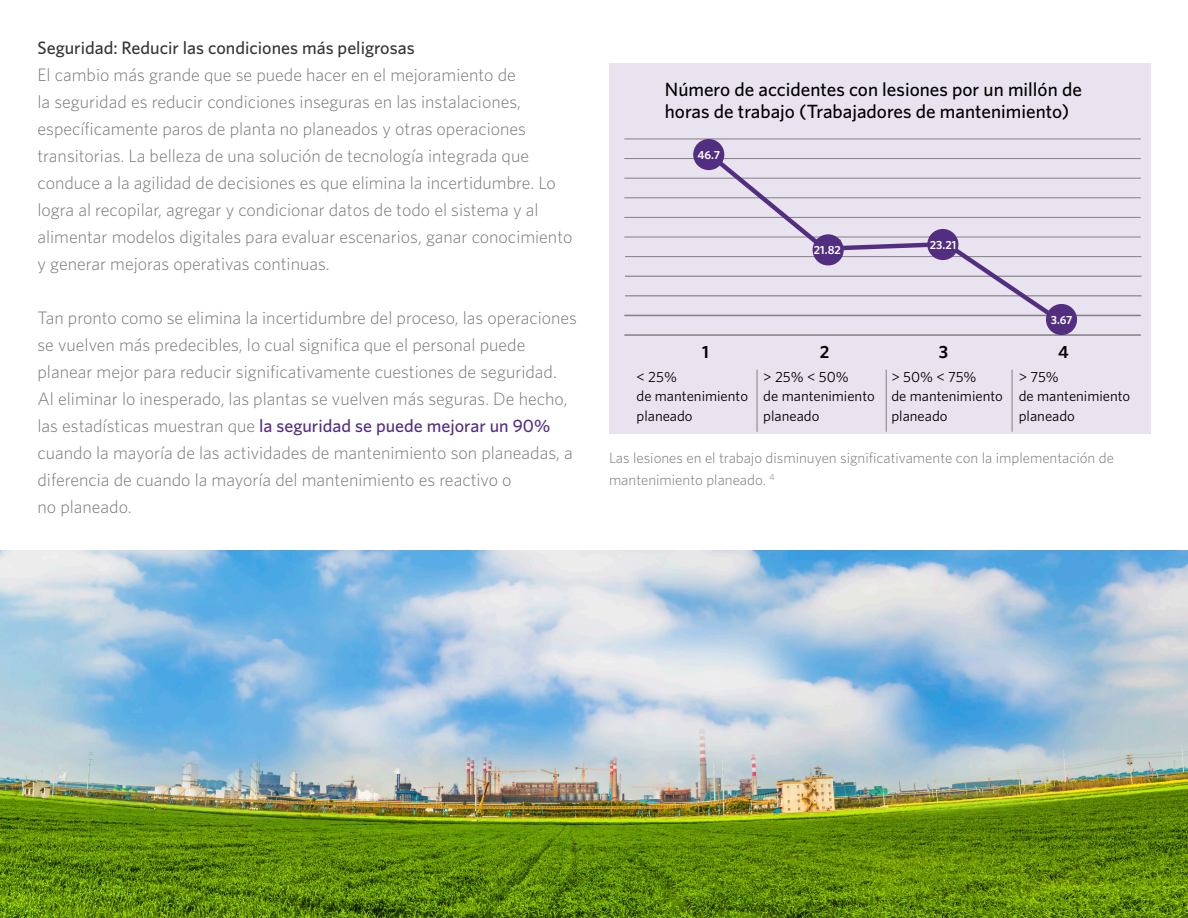
<style>
.page{position:relative;width:1188px;height:918px;background:#fff}
.page>*{position:absolute;margin:0;border:0;box-sizing:border-box;transform-origin:0 0}
.t1{font:500 19.2px/22px "Whitney";color:#000}
.body{font:300 18px/27px "Whitney";color:#757778}
.Subhead{font:500 18px "Whitney";color:#353533}
.t2{font:600 17.7px "Whitney";color:#000}
.body-2{font:300 15px/22.5px "Whitney";color:#757778}
.t3{font:14.7px/19.2px "Whitney";color:#000}
.t4{font:600 11.85px "Whitney";color:#fff}
.s1{font-weight:500;color:#522e81}
</style>
<div class="page">
<div style="left:609px;top:63px;width:541px;height:371px;background:#e8e3ee"></div>
<hr style="left:624px;top:334px;width:517px;height:2px;background:#828282">
<hr style="left:624px;top:315px;width:517px;height:1px;background:#828282">
<hr style="left:625px;top:276px;width:517px;height:1px;background:#828282">
<hr style="left:625px;top:295px;width:517px;height:1px;background:#828282">
<hr style="left:625px;top:256px;width:517px;height:1px;background:#828282">
<hr style="left:624px;top:237px;width:517px;height:1px;background:#828282">
<hr style="left:624px;top:217px;width:517px;height:1px;background:#828282">
<hr style="left:624px;top:198px;width:517px;height:1px;background:#828282">
<hr style="left:624px;top:178px;width:517px;height:1px;background:#828282">
<hr style="left:624px;top:158px;width:517px;height:1px;background:#828282">
<hr style="left:624px;top:139px;width:517px;height:1px;background:#828282">
<svg style="left:714px;top:158px;width:348px;height:167px"></svg>
<div style="left:927px;top:229px;width:31px;height:31px;background:#522e81;border-radius:50%"></div>
<div style="left:1046px;top:304px;width:31px;height:31px;background:#522e81;border-radius:50%"></div>
<hr style="left:757px;top:370px;width:1px;height:62px;background:#828282">
<hr style="left:886px;top:370px;width:1px;height:62px;background:#828282">
<hr style="left:1012px;top:370px;width:1px;height:62px;background:#828282">
<div style="left:693px;top:139px;width:31px;height:31px;background:#522e81;border-radius:50%"></div>
<img style="left:0;top:550px;width:1188px;height:368px">
<p class="Subhead" style="left:38px;top:36px;width:379px">Seguridad: Reducir las condiciones más peligrosas</p>
<p class="body" style="left:38px;top:61px;width:536px">El cambio más grande que se puede hacer en el mejoramiento de<br>la seguridad es reducir condiciones inseguras en las instalaciones, específicamente paros de planta no planeados y otras operaciones transitorias. La belleza de una solución de tecnología integrada que conduce a la agilidad de decisiones es que elimina la incertidumbre. Lo logra al recopilar, agregar y condicionar datos de todo el sistema y al alimentar modelos digitales para evaluar escenarios, ganar conocimiento y generar mejoras operativas continuas.</p>
<p class="body" style="left:38px;top:304px;width:541px">Tan pronto como se elimina la incertidumbre del proceso, las operaciones se vuelven más predecibles, lo cual significa que el personal puede planear mejor para reducir significativamente cuestiones de seguridad.<br>Al eliminar lo inesperado, las plantas se vuelven más seguras. De hecho, las estadísticas muestran que <span class="s1">la seguridad se puede mejorar un 90% </span>cuando la mayoría de las actividades de mantenimiento son planeadas, a diferencia de cuando la mayoría del mantenimiento es reactivo o<br>no planeado.</p>
<p class="t1" style="left:665px;top:78px;width:419px">Número de accidentes con lesiones por un millón de horas de trabajo (Trabajadores de mantenimiento)</p>
<p class="t4" style="left:697px;top:147px;width:24px">46.7</p>
<p class="t4" style="left:814px;top:242px;width:28px">21.82</p>
<p class="t4" style="left:930px;top:237px;width:28px">23.21</p>
<p class="t4" style="left:1051px;top:312px;width:23px">3.67</p>
<p class="t2" style="left:702px;top:340px;width:8px">1</p>
<p class="t2" style="left:820px;top:340px;width:11px">2</p>
<p class="t2" style="left:939px;top:340px;width:11px">3</p>
<p class="t2" style="left:1058px;top:340px;width:12px">4</p>
<p class="t3" style="left:637px;top:367px;width:113px">&lt; 25%<br>de mantenimiento planeado</p>
<p class="t3" style="left:763px;top:367px;width:113px">&gt; 25% &lt; 50%<br>de mantenimiento planeado</p>
<p class="t3" style="left:891px;top:367px;width:113px">&gt; 50% &lt; 75%<br>de mantenimiento planeado</p>
<p class="t3" style="left:1019px;top:367px;width:113px">&gt; 75%<br>de mantenimiento planeado</p>
<p class="body-2" style="left:609px;top:446px;width:507px">Las lesiones en el trabajo disminuyen significativamente con la implementación de mantenimiento planeado. <sup>4</sup></p>
</div>
